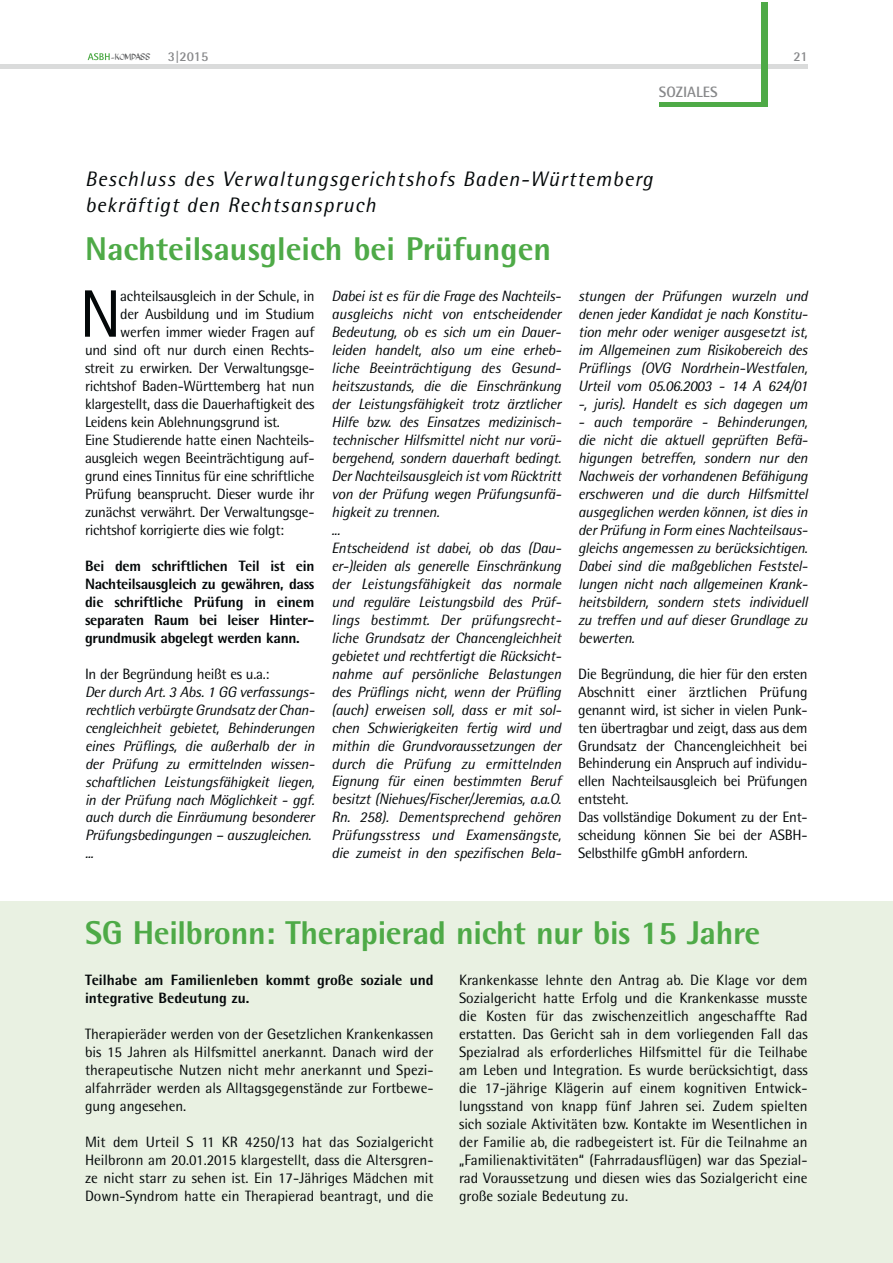
<style>
.page{position:relative;width:893px;height:1263px;background:#fff}
.page>*{position:absolute;margin:0;border:0;box-sizing:border-box;transform-origin:0 0}
.t1{font:67.2px "Rotis Semi Sans";color:#040809}
.t2{font:800 33px "Rotis Semi Sans";letter-spacing:-.01em;color:#4eaa47}
.t3{font:italic 21px/25.2px "Rotis Semi Sans";letter-spacing:.05em;color:#040809}
.t4{font:italic 15px/18px "Rotis Semi Sans";letter-spacing:-.02em;color:#040809}
.t5{font:15px/18px "Rotis Semi Sans";letter-spacing:-.02em;color:#040809;text-align:justify}
.t6{font:800 15px/18px "Rotis Semi Sans";color:#040809;text-align:justify}
.t7{font:700 15px "Rotis Semi Sans";color:#87888a}
.t8{font:700 13.5px "Rotis Semi Sans";letter-spacing:-.01em;color:#87888a}
.t9{font:9.3px "Sundayscript";color:#58595b}
</style>
<div class="page">
<hr style="left:0;top:64px;width:808px;height:4px;background:#dadbdb">
<div style="left:761px;top:2px;width:6px;height:105px;background:#4eaa47"></div>
<div style="left:659px;top:102px;width:108px;height:5px;background:#4eaa47"></div>
<svg style="left:88px;top:53px;width:22px;height:7px"></svg>
<div style="left:0;top:901px;width:892px;height:362px;background:#e9f1e2"></div>
<p class="t9" style="left:111px;top:51px;width:41px">-KOMPASS</p>
<p class="t8" style="left:168px;top:52px;width:42px">3|2015</p>
<p class="t7" style="left:659px;top:86px;width:60px">SOZIALES</p>
<h3 class="t3" style="left:85px;top:169px;width:569px">Beschluss des Verwaltungsgerichtshofs Baden-Württemberg bekräftigt den Rechtsanspruch</h3>
<p class="t8" style="left:793px;top:52px;width:16px">21</p>
<h2 class="t2" style="left:85px;top:237px;width:468px">Nachteilsausgleich bei Prüfungen</h2>
<h1 class="t1" style="left:79px;top:290px;width:44px">N</h1>
<p class="t5" style="left:120px;top:288px;width:196px">achteilsausgleich in der Schule, in</p>
<p class="t4" style="left:332px;top:288px;width:231px">Dabei ist es für die Frage des Nachteils&shy;ausgleichs nicht von entscheidender Bedeutung, ob es sich um ein Dauer&shy;leiden handelt, also um eine erheb&shy;liche Beeinträchtigung des Gesund&shy;heitszustands, die die Einschränkung der Leistungsfähigkeit trotz ärztlicher Hilfe bzw. des Einsatzes medizinisch&shy;technischer Hilfsmittel nicht nur vorü&shy;bergehend, sondern dauerhaft bedingt.<br>Der Nachteilsausgleich ist vom Rücktritt von der Prüfung wegen Prüfungsunfä&shy;higkeit zu trennen.<br>...<br>Entscheidend ist dabei, ob das (Dau&shy;er-)leiden als generelle Einschränkung der Leistungsfähigkeit das normale und reguläre Leistungsbild des Prüf&shy;lings bestimmt. Der prüfungsrecht&shy;liche Grundsatz der Chancengleichheit gebietet und rechtfertigt die Rücksicht&shy;nahme auf persönliche Belastungen des Prüflings nicht, wenn der Prüfling (auch) erweisen soll, dass er mit sol&shy;chen Schwierigkeiten fertig wird und mithin die Grundvoraussetzungen der durch die Prüfung zu ermittelnden Eignung für einen bestimmten Beruf besitzt (Niehues/Fischer/Jeremias, a.a.O.<br>Rn. 258). Dementsprechend gehören Prüfungsstress und Examensängste, die zumeist in den spezifischen Bela-</p>
<p class="t4" style="left:578px;top:288px;width:231px;text-align:justify">stungen der Prüfungen wurzeln und denen jeder Kandidat je nach Konstitu&shy;tion mehr oder weniger ausgesetzt ist, im Allgemeinen zum Risikobereich des Prüflings (OVG Nordrhein-Westfalen, Urteil vom 05.06.2003 - 14 A 624/01 -, juris). Handelt es sich dagegen um</p>
<p class="t5" style="left:120px;top:306px;width:196px">der Ausbildung und im Studium</p>
<p class="t5" style="left:120px;top:324px;width:196px">werfen immer wieder Fragen auf</p>
<p class="t5" style="left:85px;top:342px;width:231px">und sind oft nur durch einen Rechts-</p>
<p class="t5" style="left:85px;top:360px;width:231px">streit zu erwirken. Der Verwaltungsge-</p>
<p class="t5" style="left:85px;top:378px;width:231px">richtshof Baden-Württemberg hat nun</p>
<p class="t5" style="left:85px;top:396px;width:231px">klargestellt, dass die Dauerhaftigkeit des</p>
<p class="t5" style="left:85px;top:414px;width:196px">Leidens kein Ablehnungsgrund ist.</p>
<p class="t5" style="left:85px;top:432px;width:231px">Eine Studierende hatte einen Nachteils-</p>
<p class="t5" style="left:85px;top:450px;width:231px">ausgleich wegen Beeinträchtigung auf-</p>
<p class="t5" style="left:85px;top:468px;width:231px">grund eines Tinnitus für eine schriftliche</p>
<p class="t5" style="left:85px;top:486px;width:231px">Prüfung beansprucht. Dieser wurde ihr</p>
<p class="t5" style="left:85px;top:504px;width:231px">zunächst verwährt. Der Verwaltungsge-</p>
<p class="t5" style="left:85px;top:522px;width:201px">richtshof korrigierte dies wie folgt:</p>
<p class="t6" style="left:85px;top:558px;width:231px">Bei dem schriftlichen Teil ist ein Nachteilsausgleich zu gewähren, dass die schriftliche Prüfung in einem separaten Raum bei leiser Hinter&shy;grundmusik abgelegt werden kann.</p>
<p class="t5" style="left:85px;top:666px;width:186px">In der Begründung heißt es u.a.:</p>
<p class="t4" style="left:85px;top:684px;width:231px">Der durch Art. 3 Abs. 1 GG verfassungs&shy;rechtlich verbürgte Grundsatz der Chan&shy;cengleichheit gebietet, Behinderungen eines Prüflings, die außerhalb der in der Prüfung zu ermittelnden wissen&shy;schaftlichen Leistungsfähigkeit liegen, in der Prüfung nach Möglichkeit - ggf. auch durch die Einräumung besonderer Prüfungsbedingungen – auszugleichen. ...</p>
<p class="t4" style="left:578px;top:414px;width:231px;text-align:justify">- auch temporäre - Behinderungen, die nicht die aktuell geprüften Befä&shy;higungen betreffen, sondern nur den Nachweis der vorhandenen Befähigung erschweren und die durch Hilfsmittel ausgeglichen werden können, ist dies in der Prüfung in Form eines Nachteilsaus&shy;gleichs angemessen zu berücksichtigen.<br>Dabei sind die maßgeblichen Feststel&shy;lungen nicht nach allgemeinen Krank&shy;heitsbildern, sondern stets individuell zu treffen und auf dieser Grundlage zu bewerten.</p>
<p class="t5" style="left:578px;top:666px;width:231px;text-align:left">Die Begründung, die hier für den ersten Abschnitt einer ärztlichen Prüfung genannt wird, ist sicher in vielen Punk&shy;ten übertragbar und zeigt, dass aus dem Grundsatz der Chancengleichheit bei Behinderung ein Anspruch auf individu&shy;ellen Nachteilsausgleich bei Prüfungen entsteht.<br>Das vollständige Dokument zu der Ent&shy;scheidung können Sie bei der ASBH-Selbsthilfe gGmbH anfordern.</p>
<h2 class="t2" style="left:85px;top:922px;width:677px">SG Heilbronn: Therapierad nicht nur bis 15 Jahre</h2>
<p class="t6" style="left:85px;top:973px;width:350px">Teilhabe am Familienleben kommt große soziale und integrative Bedeutung zu.</p>
<p class="t5" style="left:85px;top:1027px;width:350px">Therapieräder werden von der Gesetzlichen Krankenkassen bis 15 Jahren als Hilfsmittel anerkannt. Danach wird der therapeutische Nutzen nicht mehr anerkannt und Spezi&shy;alfahrräder werden als Alltagsgegenstände zur Fortbewe&shy;gung angesehen.</p>
<p class="t5" style="left:85px;top:1135px;width:350px">Mit dem Urteil S 11 KR 4250/13 hat das Sozialgericht Heilbronn am 20.01.2015 klargestellt, dass die Altersgren&shy;ze nicht starr zu sehen ist. Ein 17-Jähriges Mädchen mit Down-Syndrom hatte ein Therapierad beantragt, und die</p>
<p class="t5" style="left:459px;top:972px;width:350px">Krankenkasse lehnte den Antrag ab. Die Klage vor dem Sozialgericht hatte Erfolg und die Krankenkasse musste die Kosten für das zwischenzeitlich angeschaffte Rad erstatten. Das Gericht sah in dem vorliegenden Fall das Spezialrad als erforderliches Hilfsmittel für die Teilhabe am Leben und Integration. Es wurde berücksichtigt, dass die 17-jährige Klägerin auf einem kognitiven Entwick&shy;lungsstand von knapp fünf Jahren sei. Zudem spielten sich soziale Aktivitäten bzw. Kontakte im Wesentlichen in der Familie ab, die radbegeistert ist. Für die Teilnahme an „Familienaktivitäten“ (Fahrradausflügen) war das Spezial&shy;rad Voraussetzung und diesen wies das Sozialgericht eine große soziale Bedeutung zu.</p>
</div>
